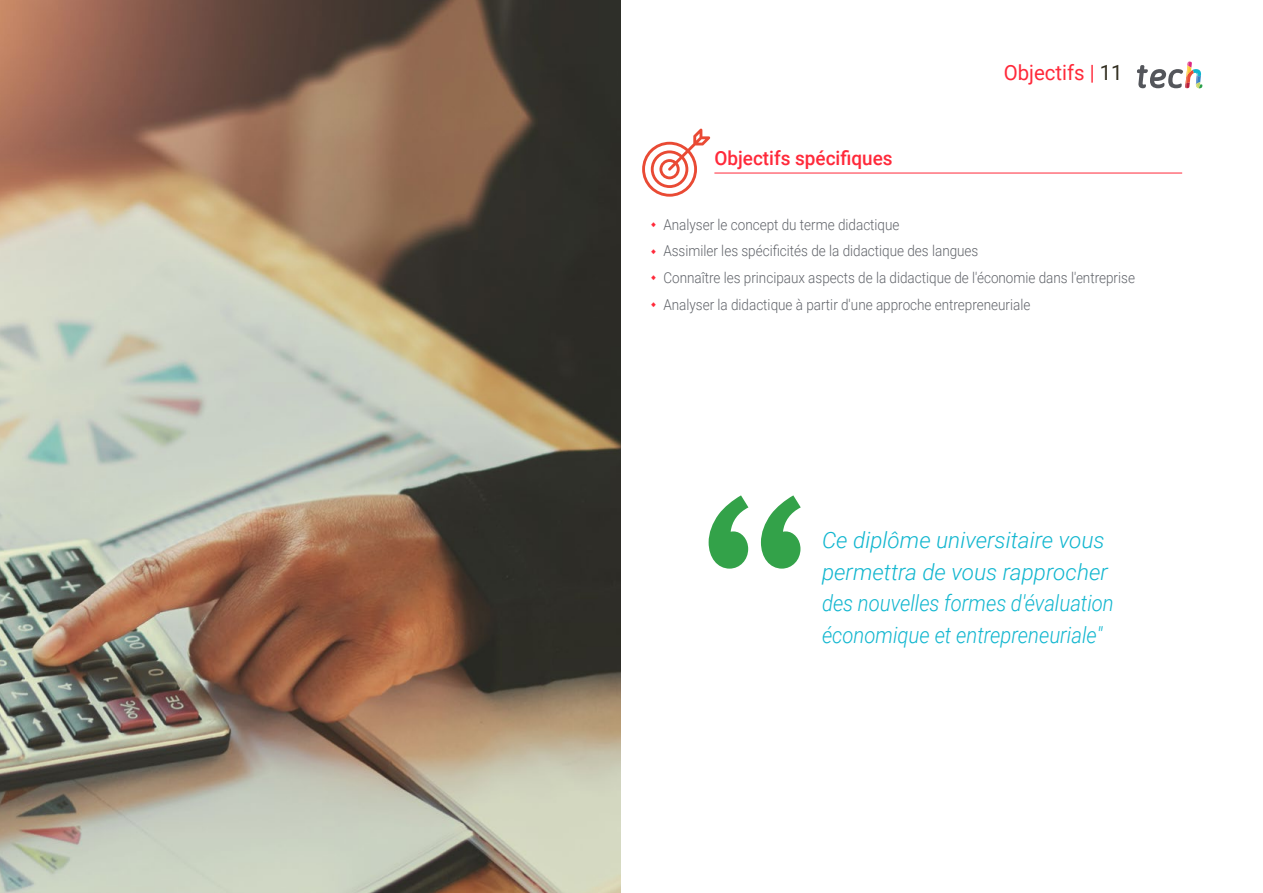
<style>
.page{position:relative;width:1263px;height:893px;background:#fff}
.page>*{position:absolute;margin:0;border:0;box-sizing:border-box;transform-origin:0 0}
.t1{font:italic 300 22.5px/31.5px "Roboto";color:#11b6cf}
.t2{font:21px "Roboto";color:#ff293a}
.t3{font:500 19.5px "Roboto";color:#ff293a}
.t4{font:300 15px/26.7px "Roboto";color:#61646a;scale:.9 1}
.s1{color:#312e20}
</style>
<div class="page">
<img style="left:0;top:0;width:621px;height:893px">
<svg style="left:709px;top:495px;width:92px;height:74px"></svg>
<svg style="left:1137px;top:62px;width:65px;height:27px"></svg>
<svg style="left:642px;top:129px;width:68px;height:68px"></svg>
<hr style="left:714px;top:173px;width:468px;height:1px;background:#ff293a">
<h3 class="t3" style="left:714px;top:144px;width:180px">Objectifs spécifiques</h3>
<h2 class="t2" style="left:1004px;top:57px;width:120px">Objectifs | <span class="s1">11</span></h2>
<p class="t4" style="left:663px;top:210px;width:525px">Analyser le concept du terme didactique<br>Assimiler les spécificités de la didactique des langues<br>Connaître les principaux aspects de la didactique de l'économie dans l'entreprise Analyser la didactique à partir d'une approche entrepreneuriale</p>
<h1 class="t1" style="left:822px;top:524px;width:293px">Ce diplôme universitaire vous permettra de vous rapprocher des nouvelles formes d'évaluation économique et entrepreneuriale"</h1>
</div>
